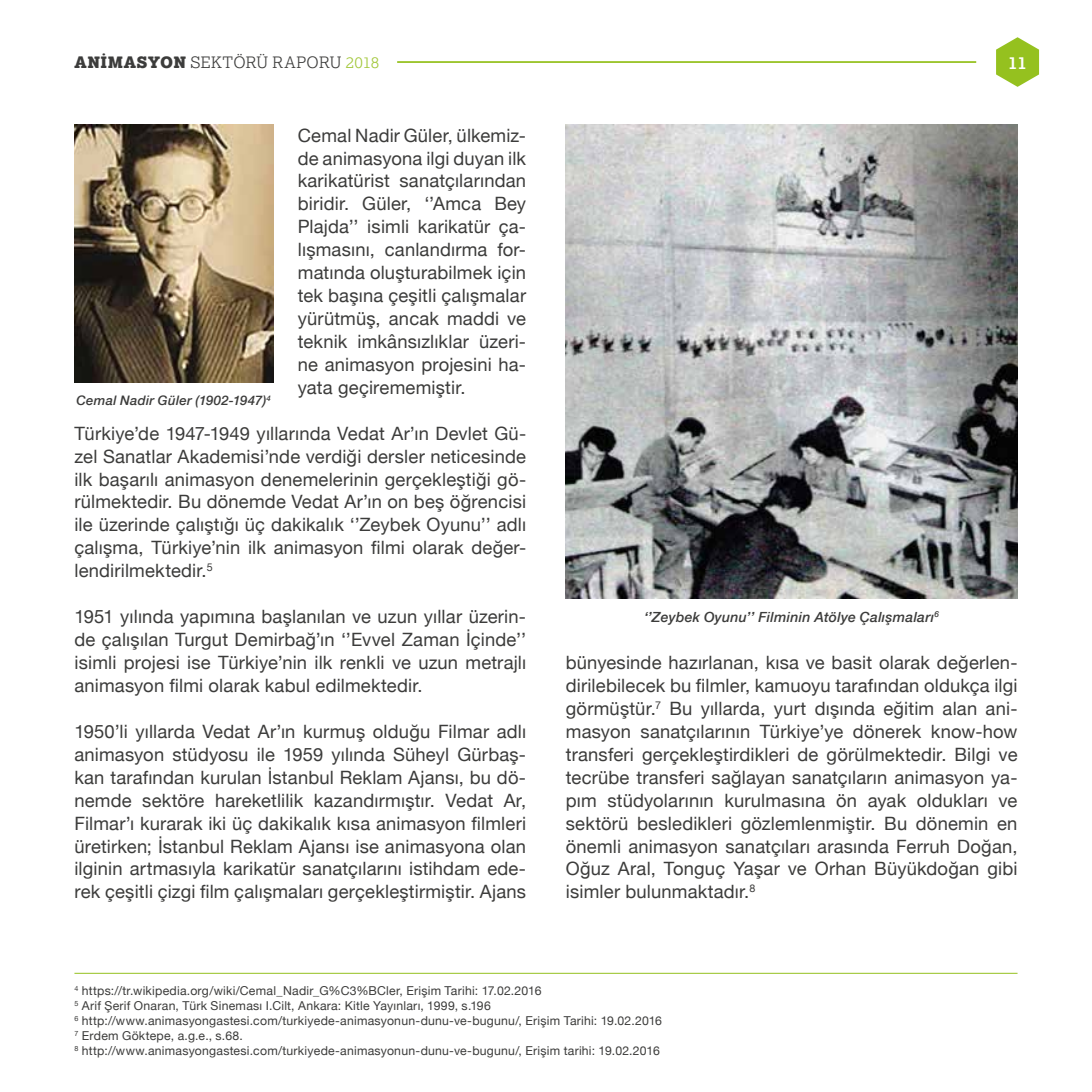
<style>
.page{position:relative;width:1092px;height:1092px;background:#fff}
.page>*{position:absolute;margin:0;border:0;box-sizing:border-box;transform-origin:0 0}
.t1{font:18.38px/22.9px "Helvetica Neue";letter-spacing:.01em;color:#3c3c3b;text-align:justify}
.t2{font:700 17.5px "Lexia";color:#fff}
.t3{font:300 15.75px "Lexia";letter-spacing:.02em;color:#3c3c3b}
.t4{font:italic 500 14px "Helvetica Neue";letter-spacing:.015em;color:#3c3c3b}
.t5{font:italic 500 13.12px "Helvetica Neue";letter-spacing:.02em;color:#3c3c3b}
.t6{font:12.25px/14.9px "Helvetica Neue";letter-spacing:.02em;color:#3c3c3b}
.s1{font-weight:900}
.s2{color:#a2c73a}
</style>
<div class="page">
<svg style="left:996px;top:37px;width:42px;height:50px"></svg>
<hr style="left:397px;top:61px;width:579px;height:2px;background:#95c11f">
<hr style="left:74px;top:972px;width:943px;height:1px;background:#95c11f">
<img style="left:566px;top:124px;width:451px;height:474px">
<img style="left:74px;top:124px;width:199px;height:258px">
<p class="t3" style="left:74px;top:53px;width:306px"><span class="s1">ANİMASYON</span> SEKTÖRÜ RAPORU <span class="s2">2018</span></p>
<p class="t2" style="left:1007px;top:52px;width:20px">11</p>
<p class="t1" style="left:298px;top:125px;width:230px">Cemal Nadir Güler, ülkemiz&shy;de animasyona ilgi duyan ilk karikatürist sanatçılarından biridir. Güler, ‘’Amca Bey Plajda’’ isimli karikatür ça&shy;lışmasını, canlandırma for&shy;matında oluşturabilmek için tek başına çeşitli çalışmalar yürütmüş, ancak maddi ve teknik imkânsızlıklar üzeri&shy;ne animasyon projesini ha&shy;yata geçirememiştir.</p>
<p class="t1" style="left:74px;top:422px;width:453px">Türkiye’de 1947-1949 yıllarında Vedat Ar’ın Devlet Gü&shy;zel Sanatlar Akademisi’nde verdiği dersler neticesinde ilk başarılı animasyon denemelerinin gerçekleştiği gö&shy;rülmektedir. Bu dönemde Vedat Ar’ın on beş öğrencisi ile üzerinde çalıştığı üç dakikalık ‘’Zeybek Oyunu’’ adlı çalışma, Türkiye’nin ilk animasyon filmi olarak değer&shy;lendirilmektedir.<sup>5</sup></p>
<p class="t1" style="left:74px;top:606px;width:453px">1951 yılında yapımına başlanılan ve uzun yıllar üzerin&shy;de çalışılan Turgut Demirbağ’ın ‘’Evvel Zaman İçinde’’ isimli projesi ise Türkiye’nin ilk renkli ve uzun metrajlı animasyon filmi olarak kabul edilmektedir.</p>
<p class="t1" style="left:74px;top:720px;width:453px">1950’li yıllarda Vedat Ar’ın kurmuş olduğu Filmar adlı animasyon stüdyosu ile 1959 yılında Süheyl Gürbaş&shy;kan tarafından kurulan İstanbul Reklam Ajansı, bu dö&shy;nemde sektöre hareketlilik kazandırmıştır. Vedat Ar, Filmar’ı kurarak iki üç dakikalık kısa animasyon filmleri üretirken; İstanbul Reklam Ajansı ise animasyona olan ilginin artmasıyla karikatür sanatçılarını istihdam ede&shy;rek çeşitli çizgi film çalışmaları gerçekleştirmiştir. Ajans</p>
<p class="t5" style="left:77px;top:389px;width:196px">Cemal Nadir Güler (1902-1947)<sup>4</sup></p>
<p class="t4" style="left:644px;top:604px;width:296px">‘’Zeybek Oyunu’’ Filminin Atölye Çalışmaları<sup>6</sup></p>
<p class="t1" style="left:566px;top:652px;width:453px">bünyesinde hazırlanan, kısa ve basit olarak değerlen&shy;dirilebilecek bu filmler, kamuoyu tarafından oldukça ilgi görmüştür.<sup>7</sup> Bu yıllarda, yurt dışında eğitim alan ani&shy;masyon sanatçılarının Türkiye’ye dönerek know-how transferi gerçekleştirdikleri de görülmektedir. Bilgi ve tecrübe transferi sağlayan sanatçıların animasyon ya&shy;pım stüdyolarının kurulmasına ön ayak oldukları ve sektörü besledikleri gözlemlenmiştir. Bu dönemin en önemli animasyon sanatçıları arasında Ferruh Doğan, Oğuz Aral, Tonguç Yaşar ve Orhan Büyükdoğan gibi isimler bulunmaktadır.<sup>8</sup></p>
<p class="t6" style="left:74px;top:984px;width:589px"><sup>4</sup> https://tr.wikipedia.org/wiki/Cemal_Nadir_G%C3%BCler, Erişim Tarihi: 17.02.2016<br><sup>5</sup> Arif Şerif Onaran, Türk Sineması I.Cilt, Ankara: Kitle Yayınları, 1999, s.196<br><sup>6</sup> http://www.animasyongastesi.com/turkiyede-animasyonun-dunu-ve-bugunu/, Erişim Tarihi: 19.02.2016<br><sup>7</sup> Erdem Göktepe, a.g.e., s.68.<br><sup>8</sup> http://www.animasyongastesi.com/turkiyede-animasyonun-dunu-ve-bugunu/, Erişim tarihi: 19.02.2016</p>
</div>
